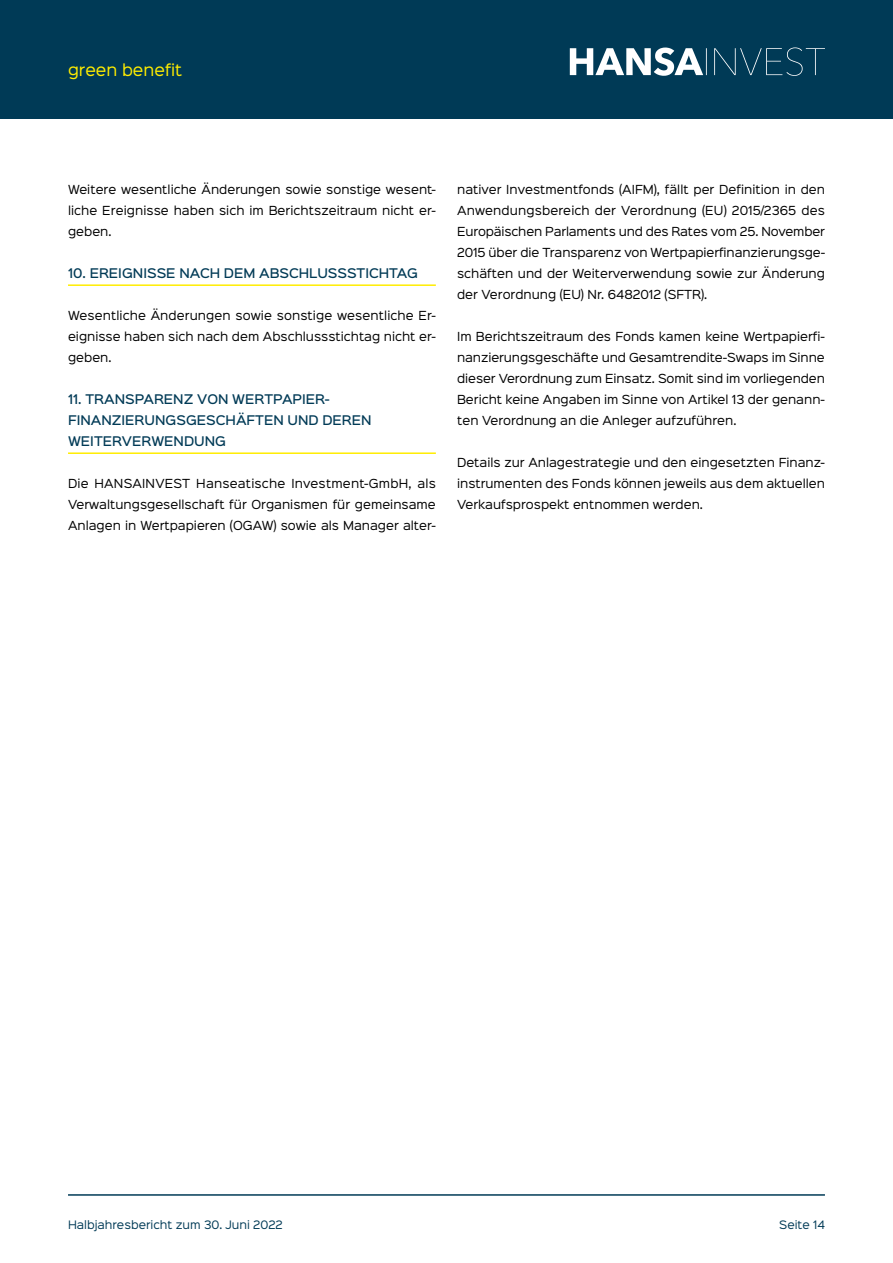
<style>
.page{position:relative;width:893px;height:1263px;background:#fff}
.page>*{position:absolute;margin:0;border:0;box-sizing:border-box;transform-origin:0 0}
.t1{font:15px "Sinkin Sans 400";color:#ffed00}
.t2{font:500 12px/21px "Sinkin Sans 500";color:#003a56}
.t3{font:11.25px/21px "Sinkin Sans 400";color:#000;text-align:justify}
.t4{font:10.5px "Sinkin Sans 400";color:#003a56}
</style>
<div class="page">
<div style="left:0;top:0;width:893px;height:119px;background:#003a56"></div>
<svg style="left:570px;top:47px;width:255px;height:29px"></svg>
<hr style="left:68px;top:1194px;width:757px;height:2px;background:#003a56">
<hr style="left:68px;top:284px;width:368px;height:2px;background:#ffed00">
<hr style="left:68px;top:452px;width:368px;height:2px;background:#ffed00">
<h1 class="t1" style="left:68px;top:57px;width:116px">green benefit</h1>
<p class="t3" style="left:68px;top:178px;width:369px">Weitere wesentliche Änderungen sowie sonstige wesent&shy;liche Ereignisse haben sich im Berichtszeitraum nicht er&shy;geben.</p>
<p class="t2" style="left:68px;top:262px;width:352px">10. EREIGNISSE NACH DEM ABSCHLUSSSTICHTAG</p>
<p class="t3" style="left:68px;top:304px;width:369px">Wesentliche Änderungen sowie sonstige wesentliche Er&shy;eignisse haben sich nach dem Abschlussstichtag nicht er&shy;geben.</p>
<p class="t2" style="left:68px;top:388px;width:305px">11. TRANSPARENZ VON WERTPAPIER-<br>FINANZIERUNGSGESCHÄFTEN UND DEREN<br>WEITERVERWENDUNG</p>
<p class="t3" style="left:68px;top:472px;width:369px">Die HANSAINVEST Hanseatische Investment-GmbH, als Verwaltungsgesellschaft für Organismen für gemeinsame Anlagen in Wertpapieren (OGAW) sowie als Manager alter-</p>
<p class="t3" style="left:457px;top:178px;width:370px">nativer Investmentfonds (AIFM), fällt per Definition in den Anwendungsbereich der Verordnung (EU) 2015/2365 des Europäischen Parlaments und des Rates vom 25. November 2015 über die Transparenz von Wertpapierfinanzierungsge&shy;schäften und der Weiterverwendung sowie zur Änderung der Verordnung (EU) Nr. 6482012 (SFTR).</p>
<p class="t3" style="left:457px;top:325px;width:369px">Im Berichtszeitraum des Fonds kamen keine Wertpapierfi&shy;nanzierungsgeschäfte und Gesamtrendite-Swaps im Sinne dieser Verordnung zum Einsatz. Somit sind im vorliegenden Bericht keine Angaben im Sinne von Artikel 13 der genann&shy;ten Verordnung an die Anleger aufzuführen.</p>
<p class="t3" style="left:457px;top:451px;width:369px">Details zur Anlagestrategie und den eingesetzten Finanz&shy;instrumenten des Fonds können jeweils aus dem aktuellen Verkaufsprospekt entnommen werden.</p>
<p class="t4" style="left:68px;top:1216px;width:216px">Halbjahresbericht zum 30. Juni 2022</p>
<p class="t4" style="left:779px;top:1216px;width:47px">Seite 14</p>
</div>
